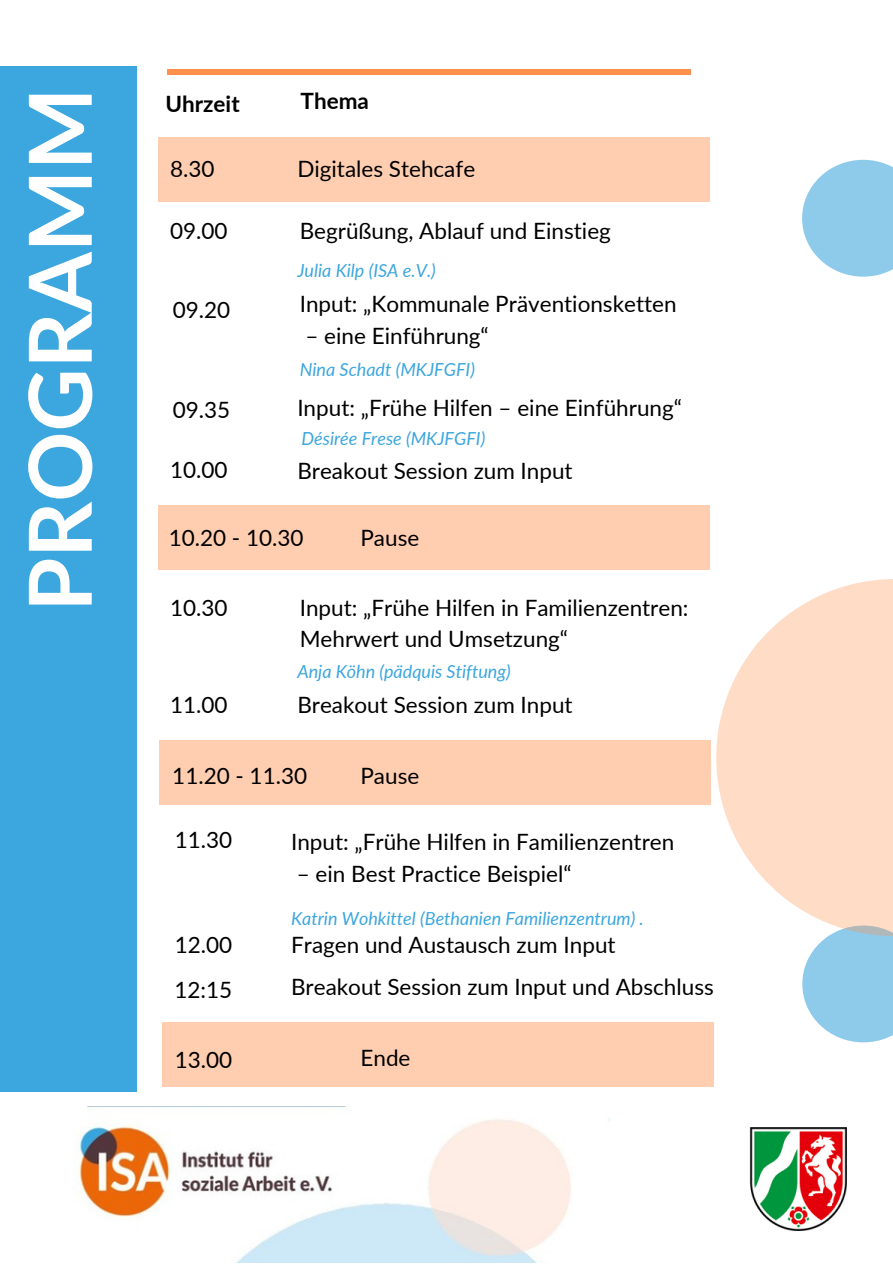
<style>
.page{position:relative;width:893px;height:1264px;background:#fff}
.page>*{position:absolute;margin:0;border:0;box-sizing:border-box;transform-origin:0 0}
.t1{font:700 86.85px "Lato";color:#fff}
.t2{font:22.5px "Lato";color:#000}
.t3{font:700 22.5px "Lato";color:#000}
.t4{font:italic 18px "Lato";color:#3ca6de}
</style>
<div class="page">
<div style="left:0;top:66px;width:137px;height:1025px;background:#3ca6de"></div>
<svg style="left:802px;top:160px;width:90px;height:116px"></svg>
<svg style="left:802px;top:935px;width:90px;height:107px;background:#9dd1ed"></svg>
<img style="left:79px;top:1106px;width:531px;height:156px">
<svg style="left:716px;top:579px;width:176px;height:356px;fill:#ffdcc6"></svg>
<img style="left:749px;top:1127px;width:97px;height:103px">
<div style="left:167px;top:70px;width:523px;height:5px;background:#ff914d"></div>
<div style="left:158px;top:137px;width:552px;height:65px;background:#ffceb0"></div>
<div style="left:158px;top:505px;width:552px;height:65px;background:#ffceb0"></div>
<div style="left:159px;top:740px;width:552px;height:65px;background:#ffceb0"></div>
<div style="left:162px;top:1022px;width:551px;height:64px;background:#ffceb0"></div>
<p class="t1" style="left:6px;top:611px;width:525px;rotate:-90deg">PROGRAMM</p>
<p class="t3" style="left:165px;top:90px;width:76px">Uhrzeit</p>
<p class="t3" style="left:300px;top:87px;width:70px">Thema</p>
<p class="t2" style="left:170px;top:155px;width:46px">8.30</p>
<p class="t2" style="left:297px;top:155px;width:179px">Digitales Stehcafe</p>
<p class="t2" style="left:170px;top:217px;width:59px">09.00</p>
<p class="t2" style="left:300px;top:217px;width:313px">Begrüßung, Ablauf und Einstieg</p>
<p class="t4" style="left:297px;top:259px;width:140px">Julia Kilp (ISA e.V.)</p>
<p class="t2" style="left:300px;top:290px;width:378px">Input: „Kommunale Präventionsketten</p>
<p class="t2" style="left:305px;top:321px;width:185px">– eine Einführung“</p>
<p class="t4" style="left:300px;top:358px;width:177px">Nina Schadt (MKJFGFI)</p>
<p class="t2" style="left:173px;top:295px;width:59px">09.20</p>
<p class="t2" style="left:297px;top:393px;width:386px">Input: „Frühe Hilfen – eine Einführung“</p>
<p class="t2" style="left:173px;top:395px;width:59px">09.35</p>
<p class="t4" style="left:301px;top:427px;width:185px">Désirée Frese (MKJFGFI)</p>
<p class="t2" style="left:170px;top:455px;width:59px">10.00</p>
<p class="t2" style="left:297px;top:456px;width:277px">Breakout Session zum Input</p>
<p class="t2" style="left:169px;top:523px;width:136px">10.20 - 10.30</p>
<p class="t2" style="left:360px;top:523px;width:60px">Pause</p>
<p class="t2" style="left:170px;top:593px;width:59px">10.30</p>
<p class="t2" style="left:300px;top:593px;width:390px">Input: „Frühe Hilfen in Familienzentren:</p>
<p class="t2" style="left:300px;top:625px;width:270px">Mehrwert und Umsetzung“</p>
<p class="t4" style="left:297px;top:660px;width:215px">Anja Köhn (pädquis Stiftung)</p>
<p class="t2" style="left:297px;top:691px;width:277px">Breakout Session zum Input</p>
<p class="t2" style="left:170px;top:691px;width:59px">11.00</p>
<p class="t2" style="left:172px;top:761px;width:136px">11.20 - 11.30</p>
<p class="t2" style="left:360px;top:761px;width:60px">Pause</p>
<p class="t2" style="left:175px;top:825px;width:59px">11.30</p>
<p class="t2" style="left:291px;top:827px;width:384px">Input: „Frühe Hilfen in Familienzentren</p>
<p class="t2" style="left:297px;top:859px;width:276px">– ein Best Practice Beispiel“</p>
<p class="t4" style="left:291px;top:907px;width:354px">Katrin Wohkittel (Bethanien Familienzentrum) .</p>
<p class="t2" style="left:291px;top:930px;width:326px">Fragen und Austausch zum Input</p>
<p class="t2" style="left:175px;top:930px;width:59px">12.00</p>
<p class="t2" style="left:174px;top:975px;width:59px">12:15</p>
<p class="t2" style="left:291px;top:973px;width:424px">Breakout Session zum Input und Abschluss</p>
<p class="t2" style="left:175px;top:1045px;width:59px">13.00</p>
<p class="t2" style="left:360px;top:1043px;width:51px">Ende</p>
</div>
